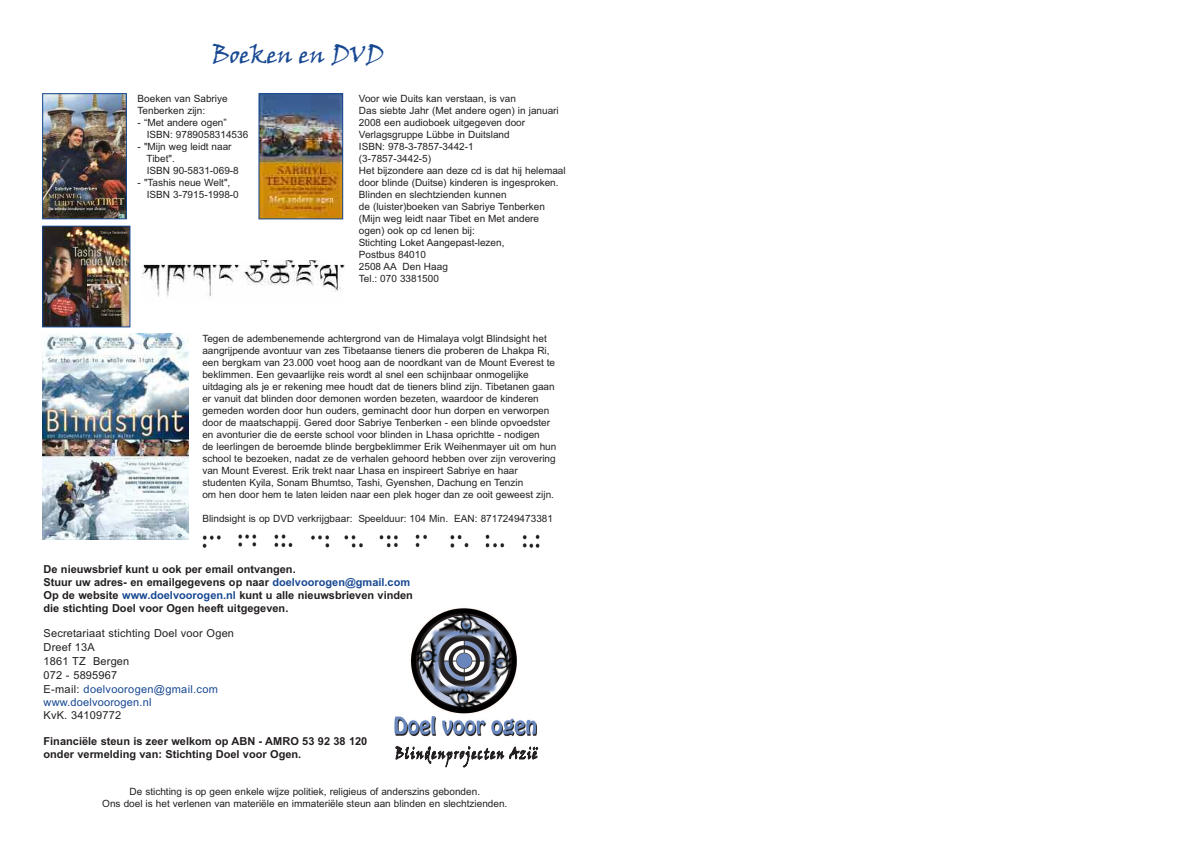
<style>
.page{position:relative;width:1191px;height:842px;background:#fff}
.page>*{position:absolute;margin:0;border:0;box-sizing:border-box;transform-origin:0 0}
.t1{font:24px "Viner Hand ITC";color:#174892}
.t2{font:14.9px "Viner Hand ITC";letter-spacing:.13em;color:#231f20;scale:.74 1}
.t3{font:700 11px/13.2px "Arial";color:#231f20}
.t4{font:11px/14px "Arial";letter-spacing:.015em;color:#231f20}
.t5{font:11px "Arial";letter-spacing:.015em;color:#174892}
.t6{font:10px/12px "Arial";color:#231f20}
.s1{color:#174892}
</style>
<div class="page">
<img style="left:394px;top:608px;width:143px;height:129px">
<img style="left:141px;top:260px;width:204px;height:37px">
<img style="left:43px;top:333px;width:145px;height:206px">
<img style="left:261px;top:96px;width:80px;height:121px">
<div style="left:259px;top:94px;width:84px;height:125px;border:1px solid #174892"></div>
<img style="left:45px;top:228px;width:83px;height:97px">
<div style="left:43px;top:226px;width:87px;height:101px;border:1px solid #174892"></div>
<img style="left:45px;top:96px;width:79px;height:121px">
<img style="left:202px;top:534px;width:338px;height:14px">
<h1 class="t1" style="left:211px;top:40px;width:174px">Boeken en DVD</h1>
<p class="t6" style="left:138px;top:92px;width:92px">Boeken van Sabriye<br>Tenberken zijn:</p>
<p class="t6" style="left:147px;top:116px;width:103px;text-indent:-9px">- “Met andere ogen”<br>ISBN: 9789058314536</p>
<p class="t6" style="left:147px;top:140px;width:94px;text-indent:-9px">- "Mijn weg leidt naar<br>Tibet".<br>ISBN 90-5831-069-8</p>
<p class="t6" style="left:147px;top:176px;width:93px;text-indent:-9px">- "Tashis neue Welt",<br>ISBN 3-7915-1998-0</p>
<p class="t6" style="left:359px;top:92px;width:208px">Voor wie Duits kan verstaan, is van<br>Das siebte Jahr (Met andere ogen) in januari<br>2008 een audioboek uitgegeven door<br>Verlagsgruppe Lübbe in Duitsland<br>ISBN: 978-3-7857-3442-1<br>(3-7857-3442-5)<br>Het bijzondere aan deze cd is dat hij helemaal door blinde (Duitse) kinderen is ingesproken.<br>Blinden en slechtzienden kunnen<br>de (luister)boeken van Sabriye Tenberken (Mijn weg leidt naar Tibet en Met andere ogen) ook op cd lenen bij:<br>Stichting Loket Aangepast-lezen,<br>Postbus 84010<br>2508 AA Den Haag<br>Tel.: 070 3381500</p>
<p class="t6" style="left:202px;top:332px;width:355px">Tegen de adembenemende achtergrond van de Himalaya volgt Blindsight het aangrijpende avontuur van zes Tibetaanse tieners die proberen de Lhakpa Ri, een bergkam van 23.000 voet hoog aan de noordkant van de Mount Everest te beklimmen. Een gevaarlijke reis wordt al snel een schijnbaar onmogelijke uitdaging als je er rekening mee houdt dat de tieners blind zijn. Tibetanen gaan er vanuit dat blinden door demonen worden bezeten, waardoor de kinderen gemeden worden door hun ouders, geminacht door hun dorpen en verworpen door de maatschappij. Gered door Sabriye Tenberken - een blinde opvoedster en avonturier die de eerste school voor blinden in Lhasa oprichtte - nodigen<br>de leerlingen de beroemde blinde bergbeklimmer Erik Weihenmayer uit om hun school te bezoeken, nadat ze de verhalen gehoord hebben over zijn verovering van Mount Everest. Erik trekt naar Lhasa en inspireert Sabriye en haar studenten Kyila, Sonam Bhumtso, Tashi, Gyenshen, Dachung en Tenzin<br>om hen door hem te laten leiden naar een plek hoger dan ze ooit geweest zijn.</p>
<p class="t6" style="left:202px;top:512px;width:352px">Blindsight is op DVD verkrijgbaar: Speelduur: 104 Min. EAN: 8717249473381</p>
<p class="t3" style="left:44px;top:562px;width:371px">De nieuwsbrief kunt u ook per email ontvangen.<br>Stuur uw adres- en emailgegevens op naar <span class="s1">doelvoorogen@gmail.com </span>Op de website <span class="s1">www.doelvoorogen.nl</span> kunt u alle nieuwsbrieven vinden die stichting Doel voor Ogen heeft uitgegeven.</p>
<p class="t4" style="left:44px;top:627px;width:192px">Secretariaat stichting Doel voor Ogen<br>Dreef 13A<br>1861 TZ Bergen<br>072 - 5895967<br>E-mail: <span class="s1">doelvoorogen@gmail.com</span></p>
<p class="t5" style="left:44px;top:696px;width:109px">www.doelvoorogen.nl</p>
<p class="t4" style="left:44px;top:709px;width:79px">KvK. 34109772</p>
<p class="t3" style="left:44px;top:735px;width:325px">Financiële steun is zeer welkom op ABN - AMRO 53 92 38 120 onder vermelding van: Stichting Doel voor Ogen.</p>
<h2 class="t2" style="left:395px;top:744px;width:193px">Blindenprojecten Azië</h2>
<p class="t6" style="left:102px;top:786px;width:406px;text-align:center">De stichting is op geen enkele wijze politiek, religieus of anderszins gebonden.<br>Ons doel is het verlenen van materiële en immateriële steun aan blinden en slechtzienden.</p>
</div>
